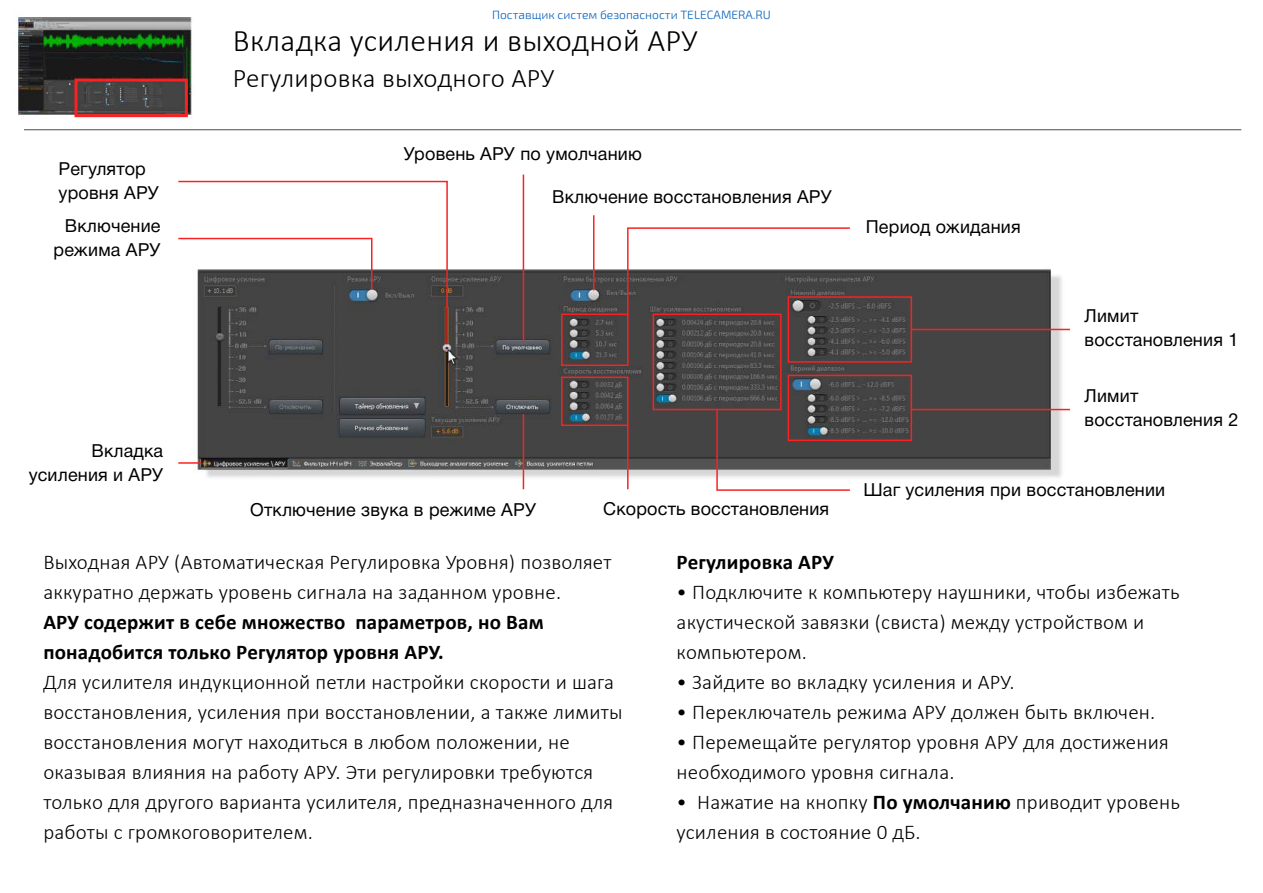
<style>
.page{position:relative;width:1263px;height:893px;background:#fff}
.page>*{position:absolute;margin:0;border:0;box-sizing:border-box;transform-origin:0 0}
.t1{font:300 31.5px "Calibri";letter-spacing:.01em;color:#000}
.t2{font:300 27px "Calibri";letter-spacing:.01em;color:#000}
.t3{font:300 21px/30px "Calibri";letter-spacing:.01em;color:#000}
.t4{font:700 21px/30px "Calibri";letter-spacing:.01em;color:#000}
.t5{font:18px/24px "Helvetica Neue Cyr";letter-spacing:.01em;color:#000}
.t6{font:300 12px "Exo 2.0";color:#005ebb}
.s1{font-weight:700}
</style>
<div class="page">
<img style="left:15px;top:15px;width:1227px;height:475px">
<div style="left:74px;top:79px;width:114px;height:38px;border:3px solid #f92121"></div>
<hr style="left:24px;top:129px;width:1217px;height:1px;background:#4d4d4d">
<hr style="left:178px;top:462px;width:23px;height:2px;background:#f92121">
<hr style="left:523px;top:175px;width:1px;height:166px;background:#f92121">
<hr style="left:593px;top:215px;width:1px;height:76px;background:#f92121">
<hr style="left:523px;top:414px;width:1px;height:75px;background:#f92121">
<svg style="left:177px;top:180px;width:272px;height:166px"></svg>
<div style="left:561px;top:314px;width:67px;height:52px;border:1px solid #f92121"></div>
<div style="left:653px;top:314px;width:128px;height:96px;border:1px solid #f92121"></div>
<div style="left:788px;top:296px;width:124px;height:67px;border:1px solid #f92121"></div>
<div style="left:788px;top:375px;width:124px;height:66px;border:1px solid #f92121"></div>
<div style="left:561px;top:377px;width:67px;height:49px;border:1px solid #f92121"></div>
<svg style="left:626px;top:227px;width:225px;height:89px"></svg>
<hr style="left:627px;top:425px;width:1px;height:64px;background:#f92121">
<svg style="left:716px;top:408px;width:135px;height:83px;background:#786e6e"></svg>
<hr style="left:911px;top:329px;width:159px;height:1px;background:#f92121">
<hr style="left:911px;top:409px;width:159px;height:1px;background:#f92121">
<p class="t6" style="left:492px;top:11px;width:280px">Поставщик систем безопасности TELECAMERA.RU</p>
<p class="t5" style="left:59px;top:156px;width:102px">Регулятор уровня АРУ</p>
<p class="t5" style="left:54px;top:214px;width:108px;text-align:right">Включение режима АРУ</p>
<p class="t5" style="left:29px;top:439px;width:136px;text-align:right">Вкладка усиления и АРУ</p>
<h1 class="t1" style="left:233px;top:21px;width:466px">Вкладка усиления и выходной АРУ</h1>
<p class="t2" style="left:233px;top:62px;width:323px">Регулировка выходного АРУ</p>
<p class="t5" style="left:404px;top:142px;width:240px">Уровень АРУ по умолчанию</p>
<p class="t5" style="left:552px;top:185px;width:281px">Включение восстановления АРУ</p>
<p class="t5" style="left:250px;top:497px;width:287px">Отключение звука в режиме АРУ</p>
<p class="t5" style="left:603px;top:497px;width:228px">Скорость восстановления</p>
<p class="t5" style="left:866px;top:215px;width:156px">Период ожидания</p>
<p class="t5" style="left:1084px;top:303px;width:155px">Лимит восстановления 1</p>
<p class="t5" style="left:1084px;top:384px;width:155px">Лимит восстановления 2</p>
<p class="t5" style="left:863px;top:478px;width:303px">Шаг усиления при восстановлении</p>
<p class="t3" style="left:43px;top:546px;width:570px">Выходная АРУ (Автоматическая Регулировка Уровня) позволяет аккуратно держать уровень сигнала на заданном уровне.</p>
<p class="t4" style="left:43px;top:607px;width:502px">АРУ содержит в себе множество параметров, но Вам понадобится только Регулятор уровня АРУ.</p>
<p class="t3" style="left:43px;top:667px;width:581px">Для усилителя индукционной петли настройки скорости и шага восстановления, усиления при восстановлении, а также лимиты восстановления могут находиться в любом положении, не оказывая влияния на работу АРУ. Эти регулировки требуются только для другого варианта усилителя, предназначенного для работы с громкоговорителем.</p>
<p class="t4" style="left:676px;top:547px;width:159px">Регулировка АРУ</p>
<p class="t3" style="left:676px;top:577px;width:504px">• Подключите к компьютеру наушники, чтобы избежать акустической завязки (свиста) между устройством и компьютером.</p>
<p class="t3" style="left:676px;top:667px;width:339px">• Зайдите во вкладку усиления и АРУ.</p>
<p class="t3" style="left:676px;top:697px;width:480px">• Переключатель режима АРУ должен быть включен.</p>
<p class="t3" style="left:676px;top:727px;width:494px">• Перемещайте регулятор уровня АРУ для достижения необходимого уровня сигнала.</p>
<p class="t3" style="left:676px;top:787px;width:505px">• Нажатие на кнопку <span class="s1">По умолчанию</span> приводит уровень усиления в состояние 0 дБ.</p>
</div>
